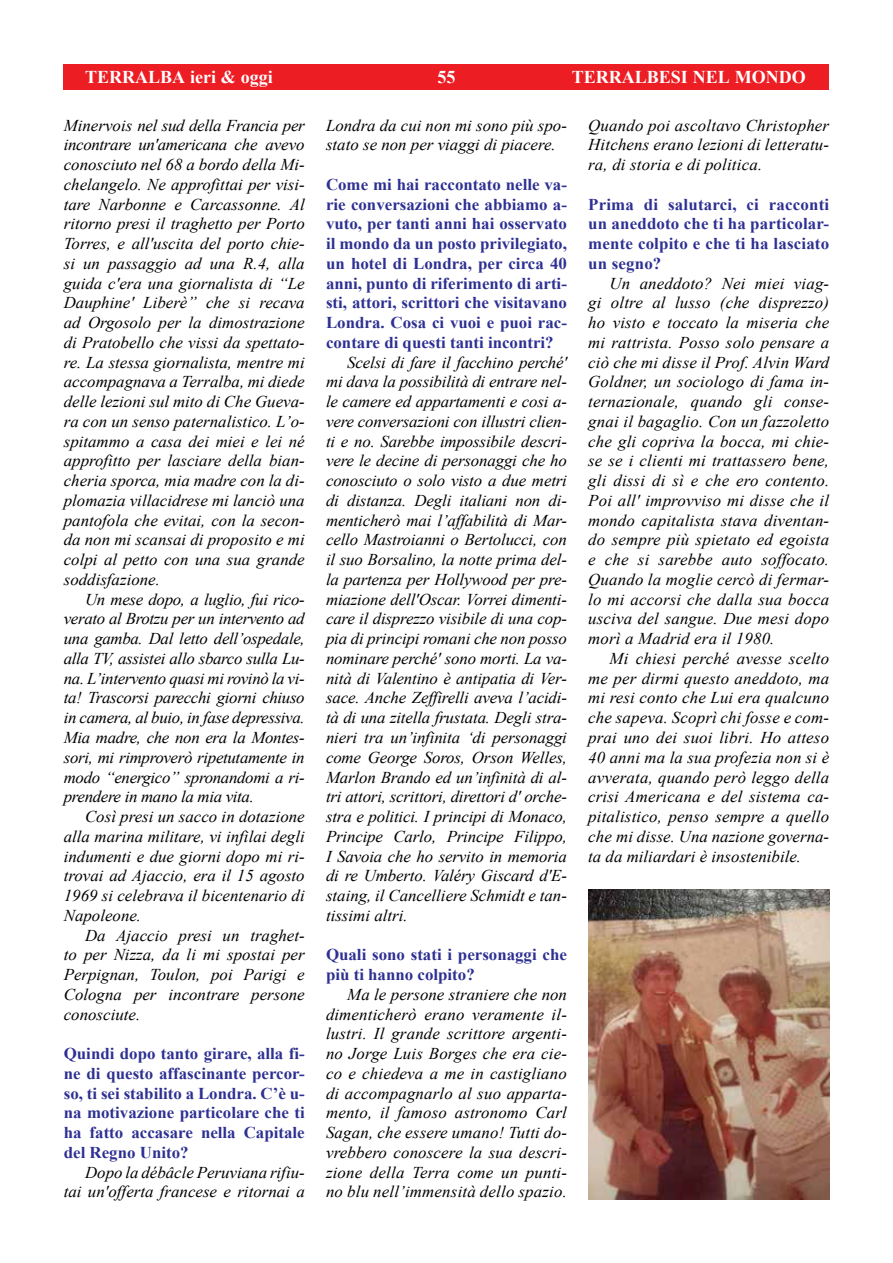
<style>
.page{position:relative;width:893px;height:1263px;background:#fff}
.page>*{position:absolute;margin:0;border:0;box-sizing:border-box;transform-origin:0 0}
.t1{font:700 18px "Times New Roman";color:#fff}
.t2{font:italic 16.5px/19.8px "Times New Roman";color:#000;text-align:justify}
.t3{font:700 16.5px/19.8px "Times New Roman";color:#2e3092;text-align:justify}
</style>
<div class="page">
<div style="left:64px;top:64px;width:765px;height:25px;background:#ed1d24"></div>
<img style="left:588px;top:890px;width:241px;height:309px">
<p class="t1" style="left:85px;top:71px;width:189px">TERRALBA ieri &amp; oggi</p>
<p class="t1" style="left:437px;top:71px;width:19px">55</p>
<p class="t1" style="left:572px;top:71px;width:235px">TERRALBESI NEL MONDO</p>
<p class="t2" style="left:64px;top:117px;width:242px">Minervois nel sud della Francia per incontrare un'americana che avevo conosciuto nel 68 a bordo della Mi&shy;chelangelo. Ne approfittai per visi&shy;tare Narbonne e Carcassonne. Al ritorno presi il traghetto per Porto Torres, e all'uscita del porto chie&shy;si un passaggio ad una R.4, alla guida c'era una giornalista di “Le Dauphine' Liberè” che si recava ad Orgosolo per la dimostrazione di Pratobello che vissi da spettato&shy;re. La stessa giornalista, mentre mi accompagnava a Terralba, mi diede delle lezioni sul mito di Che Gueva&shy;ra con un senso paternalistico. L’o&shy;spitammo a casa dei miei e lei né approfitto per lasciare della bian&shy;cheria sporca, mia madre con la di&shy;plomazia villacidrese mi lanciò una pantofola che evitai, con la secon&shy;da non mi scansai di proposito e mi colpi al petto con una sua grande soddisfazione.</p>
<p class="t2" style="left:64px;top:591px;width:242px;text-indent:21px">Un mese dopo, a luglio, fui rico&shy;verato al Brotzu per un intervento ad una gamba. Dal letto dell’ospedale, alla TV, assistei allo sbarco sulla Lu&shy;na. L’intervento quasi mi rovinò la vi&shy;ta! Trascorsi parecchi giorni chiuso in camera, al buio, in fase depressiva.<br>Mia madre, che non era la Montes&shy;sori, mi rimproverò ripetutamente in modo “energico” spronandomi a ri&shy;prendere in mano la mia vita.</p>
<p class="t2" style="left:64px;top:808px;width:242px;text-indent:21px">Così presi un sacco in dotazione alla marina militare, vi infilai degli indumenti e due giorni dopo mi ri&shy;trovai ad Ajaccio, era il 15 agosto 1969 si celebrava il bicentenario di Napoleone.</p>
<p class="t2" style="left:64px;top:927px;width:242px;text-indent:21px">Da Ajaccio presi un traghet&shy;to per Nizza, da li mi spostai per Perpignan, Toulon, poi Parigi e Cologna per incontrare persone conosciute.</p>
<p class="t3" style="left:64px;top:1045px;width:242px">Quindi dopo tanto girare, alla fi&shy;ne di questo affascinante percor&shy;so, ti sei stabilito a Londra. C’è u&shy;na motivazione particolare che ti ha fatto accasare nella Capitale del Regno Unito?</p>
<p class="t2" style="left:64px;top:1162px;width:242px;text-align:right">Dopo la débâcle Peruviana rifiu&shy;tai un'offerta francese e ritornai a</p>
<p class="t2" style="left:326px;top:117px;width:242px">Londra da cui non mi sono più spo&shy;stato se non per viaggi di piacere.</p>
<p class="t3" style="left:326px;top:176px;width:242px">Come mi hai raccontato nelle va&shy;rie conversazioni che abbiamo a&shy;vuto, per tanti anni hai osservato il mondo da un posto privilegiato, un hotel di Londra, per circa 40 anni, punto di riferimento di arti&shy;sti, attori, scrittori che visitavano Londra. Cosa ci vuoi e puoi rac&shy;contare di questi tanti incontri?</p>
<p class="t2" style="left:326px;top:354px;width:243px;text-indent:21px">Scelsi di fare il facchino perché' mi dava la possibilità di entrare nel&shy;le camere ed appartamenti e cosi a&shy;vere conversazioni con illustri clien&shy;ti e no. Sarebbe impossibile descri&shy;vere le decine di personaggi che ho conosciuto o solo visto a due metri di distanza. Degli italiani non di&shy;menticherò mai l’affabilità di Mar&shy;cello Mastroianni o Bertolucci, con il suo Borsalino, la notte prima del&shy;la partenza per Hollywood per pre&shy;miazione dell'Oscar. Vorrei dimenti&shy;care il disprezzo visibile di una cop&shy;pia di principi romani che non posso nominare perché' sono morti. La va&shy;nità di Valentino è antipatia di Ver&shy;sace. Anche Zeffirelli aveva l’acidi&shy;tà di una zitella frustata. Degli stra&shy;nieri tra un’infinita ‘di personaggi come George Soros, Orson Welles, Marlon Brando ed un’infinità di al&shy;tri attori, scrittori, direttori d' orche&shy;stra e politici. I principi di Monaco, Principe Carlo, Principe Filippo, I Savoia che ho servito in memoria di re Umberto. Valéry Giscard d'E&shy;staing, il Cancelliere Schmidt e tan&shy;tissimi altri.</p>
<p class="t3" style="left:326px;top:946px;width:242px">Quali sono stati i personaggi che più ti hanno colpito?</p>
<p class="t2" style="left:326px;top:986px;width:243px;text-indent:21px">Ma le persone straniere che non dimenticherò erano veramente il&shy;lustri. Il grande scrittore argenti&shy;no Jorge Luis Borges che era cie&shy;co e chiedeva a me in castigliano di accompagnarlo al suo apparta&shy;mento, il famoso astronomo Carl Sagan, che essere umano! Tutti do&shy;vrebbero conoscere la sua descri&shy;zione della Terra come un punti&shy;no blu nell’immensità dello spazio.</p>
<p class="t2" style="left:588px;top:117px;width:242px">Quando poi ascoltavo Christopher Hitchens erano lezioni di letteratu&shy;ra, di storia e di politica.</p>
<p class="t3" style="left:588px;top:196px;width:242px">Prima di salutarci, ci racconti un aneddoto che ti ha particolar&shy;mente colpito e che ti ha lasciato un segno?</p>
<p class="t2" style="left:588px;top:273px;width:243px;text-indent:21px">Un aneddoto? Nei miei viag&shy;gi oltre al lusso (che disprezzo) ho visto e toccato la miseria che mi rattrista. Posso solo pensare a ciò che mi disse il Prof. Alvin Ward Goldner, un sociologo di fama in&shy;ternazionale, quando gli conse&shy;gnai il bagaglio. Con un fazzoletto che gli copriva la bocca, mi chie&shy;se se i clienti mi trattassero bene, gli dissi di sì e che ero contento.<br>Poi all' improvviso mi disse che il mondo capitalista stava diventan&shy;do sempre più spietato ed egoista e che si sarebbe auto soffocato.<br>Quando la moglie cercò di fermar&shy;lo mi accorsi che dalla sua bocca usciva del sangue. Due mesi dopo morì a Madrid era il 1980.</p>
<p class="t2" style="left:588px;top:650px;width:242px;text-indent:21px">Mi chiesi perché avesse scelto me per dirmi questo aneddoto, ma mi resi conto che Lui era qualcuno che sapeva. Scoprì chi fosse e com&shy;prai uno dei suoi libri. Ho atteso 40 anni ma la sua profezia non si è avverata, quando però leggo della crisi Americana e del sistema ca&shy;pitalistico, penso sempre a quello che mi disse. Una nazione governa&shy;ta da miliardari è insostenibile.</p>
</div>
